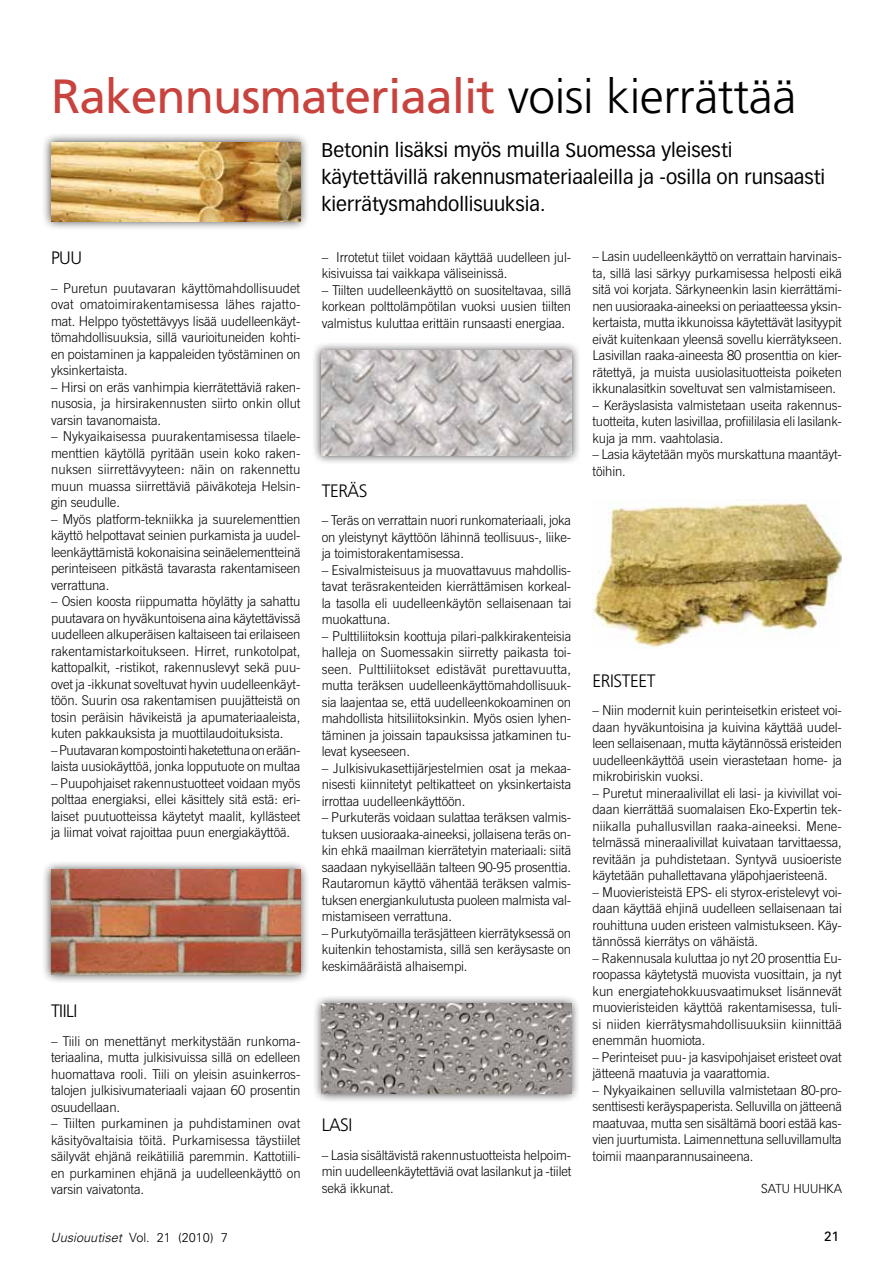
<style>
.page{position:relative;width:893px;height:1263px;background:#fff}
.page>*{position:absolute;margin:0;border:0;box-sizing:border-box;transform-origin:0 0}
.t1{font:48px "Frutiger LT Std";letter-spacing:-.02em;color:#c8433e}
.t2{font:19.5px/27px "Vectora LH";color:#000}
.t3{font:300 18px "Frutiger LT Std";letter-spacing:-.025em;color:#000}
.t4{font:300 13.5px/16.5px "Trade Gothic";letter-spacing:-.01em;color:#000;text-align:justify}
.t5{font:13.5px "Univers";color:#000}
.t6{font:300 12.75px "Univers";color:#000}
.t7{font:300 12.75px "Vectora LH";color:#000}
.s1{font-weight:300;color:#000}
.s2{font-style:italic}
</style>
<div class="page">
<div style="left:41px;top:132px;width:269px;height:99px;background:#000;opacity:.75"></div>
<img style="left:51px;top:142px;width:249px;height:79px">
<div style="left:41px;top:860px;width:269px;height:124px;background:#000;opacity:.75"></div>
<img style="left:51px;top:870px;width:249px;height:104px">
<div style="left:312px;top:341px;width:269px;height:124px;background:#000;opacity:.75"></div>
<img style="left:321px;top:351px;width:250px;height:104px">
<div style="left:312px;top:994px;width:269px;height:110px;background:#000;opacity:.75"></div>
<img style="left:322px;top:1003px;width:249px;height:91px">
<img style="left:592px;top:502px;width:250px;height:146px">
<h1 class="t1" style="left:51px;top:68px;width:747px">Rakennusmateriaalit <span class="s1">voisi kierrättää</span></h1>
<h2 class="t2" style="left:321px;top:136px;width:505px">Betonin lisäksi myös muilla Suomessa yleisesti käytettävillä rakennusmateriaaleilla ja -osilla on runsaasti kierrätysmahdollisuuksia.</h2>
<h3 class="t3" style="left:51px;top:248px;width:33px">PUU</h3>
<p class="t4" style="left:51px;top:280px;width:251px">– Puretun puutavaran käyttömahdollisuudet ovat omatoimirakentamisessa lähes rajatto&shy;mat. Helppo työstettävyys lisää uudelleenkäyt&shy;tömahdollisuuksia, sillä vaurioituneiden kohti&shy;en poistaminen ja kappaleiden työstäminen on yksinkertaista.</p>
<p class="t4" style="left:51px;top:379px;width:251px">– Hirsi on eräs vanhimpia kierrätettäviä raken&shy;nusosia, ja hirsirakennusten siirto onkin ollut varsin tavanomaista.</p>
<p class="t4" style="left:51px;top:428px;width:251px">– Nykyaikaisessa puurakentamisessa tilaele&shy;menttien käytöllä pyritään usein koko raken&shy;nuksen siirrettävyyteen: näin on rakennettu muun muassa siirrettäviä päiväkoteja Helsin&shy;gin seudulle.</p>
<p class="t4" style="left:51px;top:511px;width:251px">– Myös platform-tekniikka ja suurelementtien käyttö helpottavat seinien purkamista ja uudel&shy;leenkäyttämistä kokonaisina seinäelementteinä perinteiseen pitkästä tavarasta rakentamiseen verrattuna.</p>
<p class="t4" style="left:51px;top:593px;width:251px">– Osien koosta riippumatta höylätty ja sahattu puutavara on hyväkuntoisena aina käytettävissä uudelleen alkuperäisen kaltaiseen tai erilaiseen rakentamistarkoitukseen. Hirret, runkotolpat, kattopalkit, -ristikot, rakennuslevyt sekä puu&shy;ovet ja -ikkunat soveltuvat hyvin uudelleenkäyt&shy;töön. Suurin osa rakentamisen puujätteistä on tosin peräisin hävikeistä ja apumateriaaleista, kuten pakkauksista ja muottilaudoituksista.</p>
<p class="t4" style="left:51px;top:742px;width:251px">– Puutavaran kompostointi haketettuna on erään&shy;laista uusiokäyttöä, jonka lopputuote on multaa</p>
<p class="t4" style="left:51px;top:775px;width:251px">– Puupohjaiset rakennustuotteet voidaan myös polttaa energiaksi, ellei käsittely sitä estä: eri&shy;laiset puutuotteissa käytetyt maalit, kyllästeet ja liimat voivat rajoittaa puun energiakäyttöä.</p>
<h3 class="t3" style="left:51px;top:1001px;width:28px">TIILI</h3>
<p class="t4" style="left:51px;top:1032px;width:251px">– Tiili on menettänyt merkitystään runkoma&shy;teriaalina, mutta julkisivuissa sillä on edelleen huomattava rooli. Tiili on yleisin asuinkerros&shy;talojen julkisivumateriaali vajaan 60 prosentin osuudellaan.</p>
<p class="t4" style="left:51px;top:1115px;width:251px">– Tiilten purkaminen ja puhdistaminen ovat käsityövaltaisia töitä. Purkamisessa täystiilet säilyvät ehjänä reikätiiliä paremmin. Kattotiili&shy;en purkaminen ehjänä ja uudelleenkäyttö on varsin vaivatonta.</p>
<p class="t4" style="left:322px;top:248px;width:251px">– Irrotetut tiilet voidaan käyttää uudelleen jul&shy;kisivuissa tai vaikkapa väliseinissä.</p>
<p class="t4" style="left:322px;top:281px;width:251px">– Tiilten uudelleenkäyttö on suositeltavaa, sillä korkean polttolämpötilan vuoksi uusien tiilten valmistus kuluttaa erittäin runsaasti energiaa.</p>
<h3 class="t3" style="left:322px;top:480px;width:47px">TERÄS</h3>
<p class="t4" style="left:322px;top:512px;width:251px">– Teräs on verrattain nuori runkomateriaali, joka on yleistynyt käyttöön lähinnä teollisuus-, liike&shy;ja toimistorakentamisessa.</p>
<p class="t4" style="left:322px;top:562px;width:251px">– Esivalmisteisuus ja muovattavuus mahdollis&shy;tavat teräsrakenteiden kierrättämisen korkeal&shy;la tasolla eli uudelleenkäytön sellaisenaan tai muokattuna.</p>
<p class="t4" style="left:322px;top:628px;width:251px">– Pulttiliitoksin koottuja pilari-palkkirakenteisia halleja on Suomessakin siirretty paikasta toi&shy;seen. Pulttiliitokset edistävät purettavuutta, mutta teräksen uudelleenkäyttömahdollisuuk&shy;sia laajentaa se, että uudelleenkokoaminen on mahdollista hitsiliitoksinkin. Myös osien lyhen&shy;täminen ja joissain tapauksissa jatkaminen tu&shy;levat kyseeseen.</p>
<p class="t4" style="left:322px;top:760px;width:251px">– Julkisivukasettijärjestelmien osat ja mekaa&shy;nisesti kiinnitetyt peltikatteet on yksinkertaista irrottaa uudelleenkäyttöön.</p>
<p class="t4" style="left:322px;top:809px;width:251px">– Purkuteräs voidaan sulattaa teräksen valmis&shy;tuksen uusioraaka-aineeksi, jollaisena teräs on&shy;kin ehkä maailman kierrätetyin materiaali: siitä saadaan nykyisellään talteen 90-95 prosenttia.<br>Rautaromun käyttö vähentää teräksen valmis&shy;tuksen energiankulutusta puoleen malmista val&shy;mistamiseen verrattuna.</p>
<p class="t4" style="left:322px;top:925px;width:251px">– Purkutyömailla teräsjätteen kierrätyksessä on kuitenkin tehostamista, sillä sen keräysaste on keskimääräistä alhaisempi.</p>
<h3 class="t3" style="left:322px;top:1115px;width:32px">LASI</h3>
<p class="t4" style="left:322px;top:1146px;width:251px">– Lasia sisältävistä rakennustuotteista helpoim&shy;min uudelleenkäytettäviä ovat lasilankut ja -tiilet sekä ikkunat.</p>
<p class="t4" style="left:592px;top:248px;width:251px">– Lasin uudelleenkäyttö on verrattain harvinais&shy;ta, sillä lasi särkyy purkamisessa helposti eikä sitä voi korjata. Särkyneenkin lasin kierrättämi&shy;nen uusioraaka-aineeksi on periaatteessa yksin&shy;kertaista, mutta ikkunoissa käytettävät lasityypit eivät kuitenkaan yleensä sovellu kierrätykseen.<br>Lasivillan raaka-aineesta 80 prosenttia on kier&shy;rätettyä, ja muista uusiolasituotteista poiketen ikkunalasitkin soveltuvat sen valmistamiseen.</p>
<p class="t4" style="left:592px;top:397px;width:251px">– Keräyslasista valmistetaan useita rakennus&shy;tuotteita, kuten lasivillaa, profiililasia eli lasilank&shy;kuja ja mm. vaahtolasia.</p>
<p class="t4" style="left:592px;top:446px;width:251px">– Lasia käytetään myös murskattuna maantäyt&shy;töihin.</p>
<h3 class="t3" style="left:592px;top:670px;width:64px">ERISTEET</h3>
<p class="t4" style="left:592px;top:702px;width:251px">– Niin modernit kuin perinteisetkin eristeet voi&shy;daan hyväkuntoisina ja kuivina käyttää uudel&shy;leen sellaisenaan, mutta käytännössä eristeiden uudelleenkäyttöä usein vierastetaan home- ja mikrobiriskin vuoksi.</p>
<p class="t4" style="left:592px;top:784px;width:251px">– Puretut mineraalivillat eli lasi- ja kivivillat voi&shy;daan kierrättää suomalaisen Eko-Expertin tek&shy;niikalla puhallusvillan raaka-aineeksi. Mene&shy;telmässä mineraalivillat kuivataan tarvittaessa, revitään ja puhdistetaan. Syntyvä uusioeriste käytetään puhallettavana yläpohjaeristeenä.</p>
<p class="t4" style="left:592px;top:883px;width:251px">– Muovieristeistä EPS- eli styrox-eristelevyt voi&shy;daan käyttää ehjinä uudelleen sellaisenaan tai rouhittuna uuden eristeen valmistukseen. Käy&shy;tännössä kierrätys on vähäistä.</p>
<p class="t4" style="left:592px;top:949px;width:251px">– Rakennusala kuluttaa jo nyt 20 prosenttia Eu&shy;roopassa käytetystä muovista vuosittain, ja nyt kun energiatehokkuusvaatimukset lisännevät muovieristeiden käyttöä rakentamisessa, tuli&shy;si niiden kierrätysmahdollisuuksiin kiinnittää enemmän huomiota.</p>
<p class="t4" style="left:592px;top:1048px;width:251px">– Perinteiset puu- ja kasvipohjaiset eristeet ovat jätteenä maatuvia ja vaarattomia.</p>
<p class="t4" style="left:592px;top:1081px;width:251px">– Nykyaikainen selluvilla valmistetaan 80-pro&shy;senttisesti keräyspaperista. Selluvilla on jätteenä maatuvaa, mutta sen sisältämä boori estää kas&shy;vien juurtumista. Laimennettuna selluvillamulta toimii maanparannusaineena.</p>
<p class="t7" style="left:761px;top:1181px;width:82px">SATU HUUH KA</p>
<p class="t6" style="left:51px;top:1229px;width:179px"><span class="s2">Uusiouutiset</span> Vol. 21 (2010) 7</p>
<p class="t5" style="left:824px;top:1228px;width:16px">21</p>
</div>
